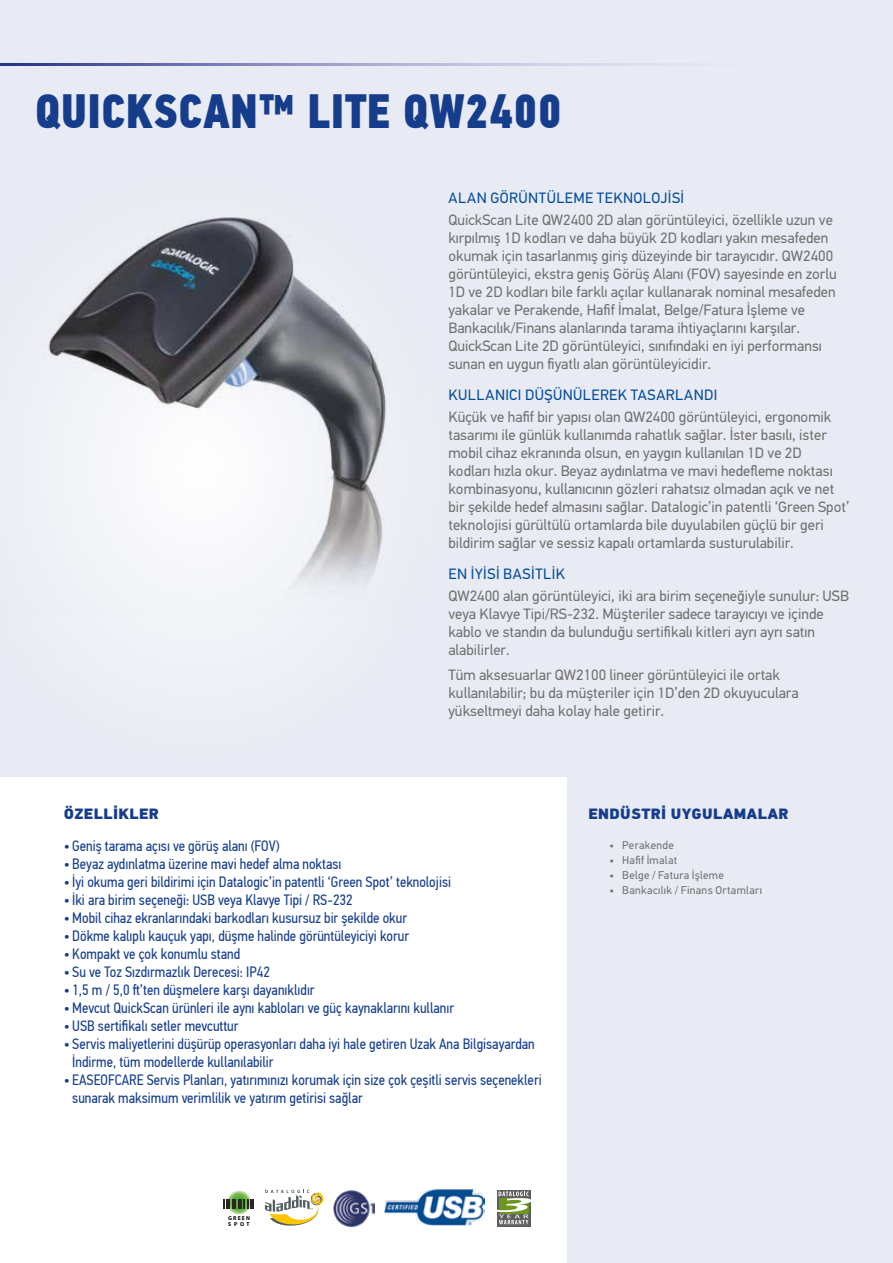
<style>
.page{position:relative;width:893px;height:1263px;background:#e8ebf3}
.page>*{position:absolute;margin:0;border:0;box-sizing:border-box;transform-origin:0 0}
.t1{font:48px "PF Din Text Cond Pro X Black";letter-spacing:.01em;color:#153d8c;scale:.91 1}
.t2{font:15px/18px "PF Din Text Pro";color:#706f6f}
.t3{font:15px/18px "PF Din Text Cond Pro";color:#153d8c}
.t4{font:15px "PF Din Text Pro";letter-spacing:.03em;color:#004a99}
.t5{font:900 15px "PF Din Text Pro";letter-spacing:.02em;color:#153d8c}
.t6{font:11.25px "PF Din Text Pro";letter-spacing:.03em;color:#706f6f}
.t7{font:700 5.7px/5.7px "Myriad Pro";letter-spacing:.2em;color:#000}
</style>
<div class="page">
<svg style="left:0;top:64px;width:645px;height:1px"></svg>
<img style="left:48px;top:217px;width:338px;height:400px">
<div style="left:0;top:777px;width:567px;height:486px;background:#fff"></div>
<svg style="left:265px;top:1190px;width:59px;height:36px"></svg>
<img style="left:333px;top:1190px;width:42px;height:37px">
<svg style="left:226px;top:1190px;width:25px;height:24px"></svg>
<svg style="left:223px;top:1199px;width:31px;height:9px"></svg>
<svg style="left:497px;top:1190px;width:33px;height:36px"></svg>
<svg style="left:497px;top:1191px;width:34px;height:33px"></svg>
<img style="left:384px;top:1189px;width:101px;height:36px">
<h1 class="t1" style="left:35px;top:81px;width:580px">QUICKSCAN™ LITE QW2400</h1>
<p class="t4" style="left:449px;top:189px;width:237px">ALAN GÖRÜNTÜLEME TEKNOLOJİSİ</p>
<p class="t2" style="left:448px;top:211px;width:390px">QuickScan Lite QW2400 2D alan görüntüleyici, özellikle uzun ve kırpılmış 1D kodları ve daha büyük 2D kodları yakın mesafeden okumak için tasarlanmış giriş düzeyinde bir tarayıcıdır. QW2400 görüntüleyici, ekstra geniş Görüş Alanı (FOV) sayesinde en zorlu 1D ve 2D kodları bile farklı açılar kullanarak nominal mesafeden yakalar ve Perakende, Hafif İmalat, Belge/Fatura İşleme ve Bankacılık/Finans alanlarında tarama ihtiyaçlarını karşılar.<br>QuickScan Lite 2D görüntüleyici, sınıfındaki en iyi performansı sunan en uygun fiyatlı alan görüntüleyicidir.</p>
<p class="t4" style="left:449px;top:386px;width:270px">KULLANICI DÜŞÜNÜLEREK TASARLANDI</p>
<p class="t2" style="left:448px;top:408px;width:402px">Küçük ve hafif bir yapısı olan QW2400 görüntüleyici, ergonomik tasarımı ile günlük kullanımda rahatlık sağlar. İster basılı, ister mobil cihaz ekranında olsun, en yaygın kullanılan 1D ve 2D<br>kodları hızla okur. Beyaz aydınlatma ve mavi hedefleme noktası kombinasyonu, kullanıcının gözleri rahatsız olmadan açık ve net bir şekilde hedef almasını sağlar. Datalogic’in patentli ‘Green Spot’ teknolojisi gürültülü ortamlarda bile duyulabilen güçlü bir geri bildirim sağlar ve sessiz kapalı ortamlarda susturulabilir.</p>
<p class="t4" style="left:449px;top:565px;width:118px">EN İYİSİ BASİTLİK</p>
<p class="t2" style="left:448px;top:587px;width:402px">QW2400 alan görüntüleyici, iki ara birim seçeneğiyle sunulur: USB veya Klavye Tipi/RS-232. Müşteriler sadece tarayıcıyı ve içinde kablo ve standın da bulunduğu sertifikalı kitleri ayrı ayrı satın alabilirler.</p>
<p class="t2" style="left:448px;top:665px;width:352px">Tüm aksesuarlar QW2100 lineer görüntüleyici ile ortak kullanılabilir; bu da müşteriler için 1D’den 2D okuyuculara yükseltmeyi daha kolay hale getirir.</p>
<p class="t5" style="left:64px;top:804px;width:96px">ÖZELLİKLER</p>
<p class="t3" style="left:64px;top:836px;width:217px">• Geniş tarama açısı ve görüş alanı (FOV)</p>
<p class="t3" style="left:64px;top:854px;width:279px">• Beyaz aydınlatma üzerine mavi hedef alma noktası</p>
<p class="t3" style="left:64px;top:872px;width:389px">• İyi okuma geri bildirimi için Datalogic’in patentli ‘Green Spot’ teknolojisi</p>
<p class="t3" style="left:64px;top:890px;width:291px">• İki ara birim seçeneği: USB veya Klavye Tipi / RS-232</p>
<p class="t3" style="left:64px;top:908px;width:345px">• Mobil cihaz ekranlarındaki barkodları kusursuz bir şekilde okur</p>
<p class="t3" style="left:64px;top:926px;width:347px">• Dökme kalıplı kauçuk yapı, düşme halinde görüntüleyiciyi korur</p>
<p class="t3" style="left:64px;top:944px;width:178px">• Kompakt ve çok konumlu stand</p>
<p class="t3" style="left:64px;top:962px;width:208px">• Su ve Toz Sızdırmazlık Derecesi: IP42</p>
<p class="t3" style="left:64px;top:980px;width:252px">• 1,5 m / 5,0 ft’ten düşmelere karşı dayanıklıdır</p>
<p class="t3" style="left:64px;top:998px;width:392px">• Mevcut QuickScan ürünleri ile aynı kabloları ve güç kaynaklarını kullanır</p>
<p class="t3" style="left:64px;top:1016px;width:176px">• USB sertifikalı setler mevcuttur</p>
<p class="t3" style="left:72px;top:1034px;width:464px;text-indent:-9px">• Servis maliyetlerini düşürüp operasyonları daha iyi hale getiren Uzak Ana Bilgisayardan<br>İndirme, tüm modellerde kullanılabilir</p>
<p class="t3" style="left:72px;top:1070px;width:471px;text-indent:-9px">• EASEOFCARE Servis Planları, yatırımınızı korumak için size çok çeşitli servis seçenekleri sunarak maksimum verimlilik ve yatırım getirisi sağlar</p>
<p class="t7" style="left:228px;top:1215px;width:23px">GREEN<br>SPOT</p>
<p class="t5" style="left:588px;top:804px;width:202px">ENDÜSTRİ UYGULAMALAR</p>
<p class="t6" style="left:609px;top:838px;width:66px">• Perakende</p>
<p class="t6" style="left:609px;top:853px;width:69px">• Hafif İmalat</p>
<p class="t6" style="left:609px;top:868px;width:116px">• Belge / Fatura İşleme</p>
<p class="t6" style="left:609px;top:883px;width:154px">• Bankacılık / Finans Ortamları</p>
</div>
